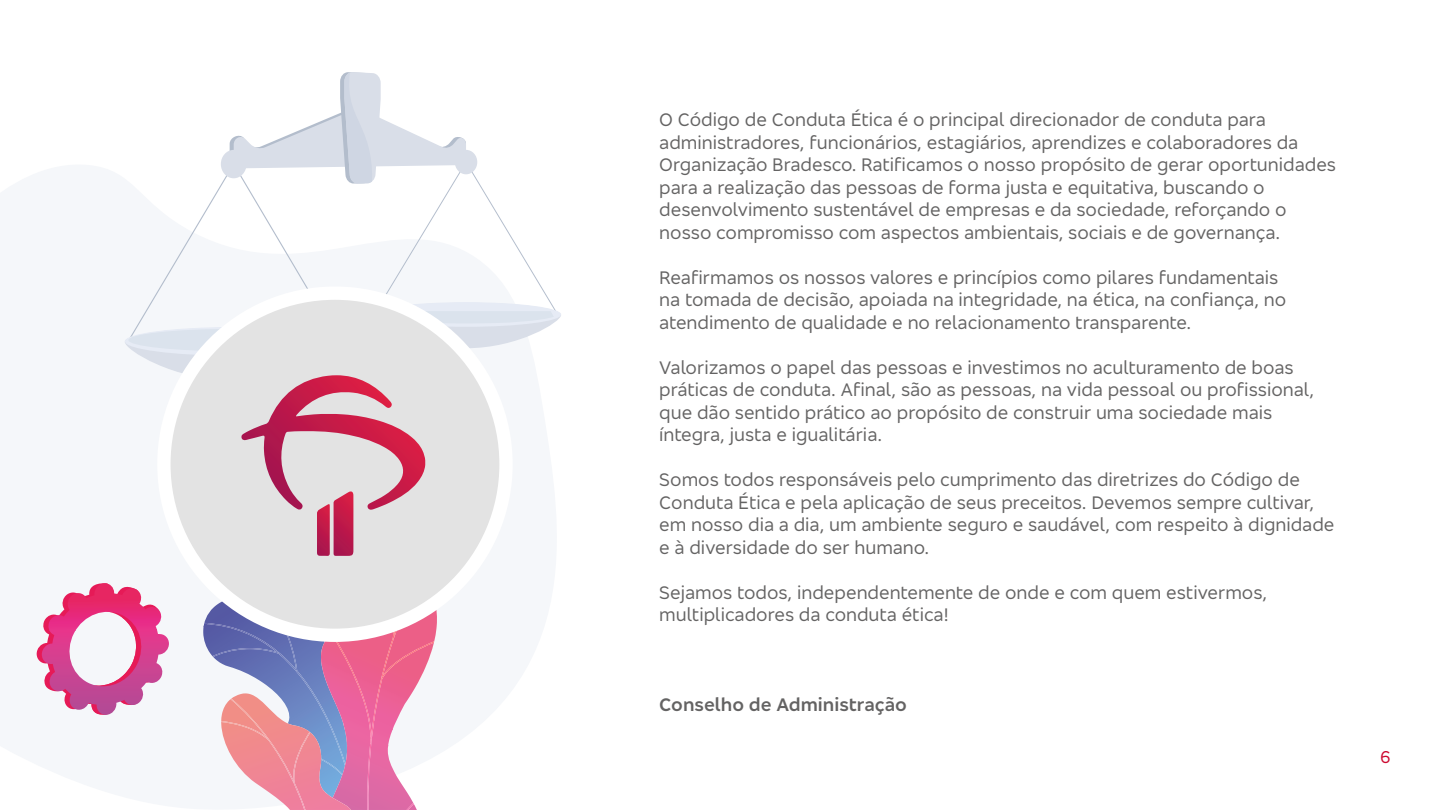
<style>
.page{position:relative;width:1440px;height:810px;background:#fff}
.page>*{position:absolute;margin:0;border:0;box-sizing:border-box;transform-origin:0 0}
.t1{font:18.75px/22.5px "Bradesco Sans";color:#646363}
.t2{font:600 18.75px "Bradesco Sans";color:#646363}
.t3{font:18px "Bradesco Sans";color:#cc092f}
</style>
<div class="page">
<svg style="left:36px;top:340px;width:401px;height:470px;fill:#f5f7fa"></svg>
<svg style="left:385px;top:614px;width:32px;height:19px"></svg>
<img style="left:399px;top:619px;width:8px;height:4px">
<img style="left:352px;top:638px;width:19px;height:106px">
<svg style="left:407px;top:803px;width:7px;height:7px"></svg>
<img style="left:393px;top:624px;width:4px;height:14px">
<img style="left:381px;top:641px;width:53px;height:38px">
<svg style="left:204px;top:596px;width:148px;height:214px"></svg>
<svg style="left:37px;top:583px;width:132px;height:132px"></svg>
<div style="left:164px;top:293px;width:342px;height:342px;background:#e3e3e3;border-radius:50%"></div>
<svg style="left:125px;top:72px;width:436px;height:484px"></svg>
<p class="t1" style="left:659px;top:108px;width:678px">O Código de Conduta Ética é o principal direcionador de conduta para administradores, funcionários, estagiários, aprendizes e colaboradores da Organização Bradesco. Ratificamos o nosso propósito de gerar oportunidades para a realização das pessoas de forma justa e equitativa, buscando o desenvolvimento sustentável de empresas e da sociedade, reforçando o nosso compromisso com aspectos ambientais, sociais e de governança.</p>
<p class="t1" style="left:659px;top:266px;width:629px">Reafirmamos os nossos valores e princípios como pilares fundamentais na tomada de decisão, apoiada na integridade, na ética, na confiança, no atendimento de qualidade e no relacionamento transparente.</p>
<p class="t1" style="left:659px;top:356px;width:657px">Valorizamos o papel das pessoas e investimos no aculturamento de boas práticas de conduta. Afinal, são as pessoas, na vida pessoal ou profissional, que dão sentido prático ao propósito de construir uma sociedade mais íntegra, justa e igualitária.</p>
<p class="t1" style="left:659px;top:468px;width:677px">Somos todos responsáveis pelo cumprimento das diretrizes do Código de Conduta Ética e pela aplicação de seus preceitos. Devemos sempre cultivar, em nosso dia a dia, um ambiente seguro e saudável, com respeito à dignidade e à diversidade do ser humano.</p>
<p class="t1" style="left:659px;top:581px;width:609px">Sejamos todos, independentemente de onde e com quem estivermos, multiplicadores da conduta ética!</p>
<p class="t2" style="left:659px;top:693px;width:249px">Conselho de Administração</p>
<p class="t3" style="left:1380px;top:746px;width:12px">6</p>
</div>
